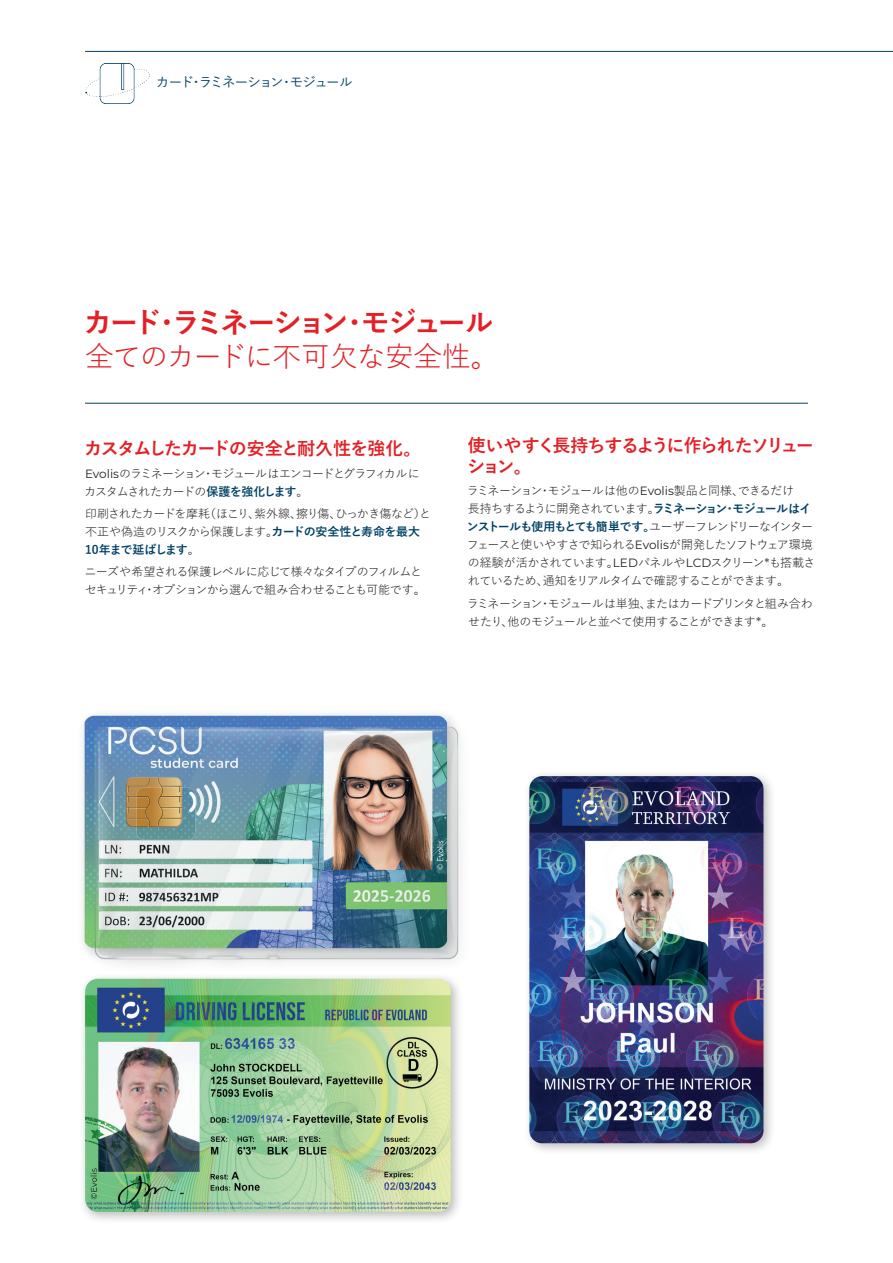
<style>
.page{position:relative;width:893px;height:1263px;background:#fff}
.page>*{position:absolute;margin:0;border:0;box-sizing:border-box;transform-origin:0 0}
.t1{font:700 28.5px "Yu Gothic";letter-spacing:-.125em;color:#e41f25}
.t2{font:28.5px "Yu Gothic";letter-spacing:-.03em;color:#e41f25}
.t3{font:700 18px/21px "Yu Gothic";letter-spacing:-.085em;color:#e41f25}
.t4{font:500 13.5px "Yu Gothic";letter-spacing:-.115em;color:#024266}
.t5{font:12px/18px "Yu Gothic";letter-spacing:-.07em;color:#231f20}
.t6{font:12px/18px "Yu Gothic";letter-spacing:-.095em;color:#231f20}
.s1{font-family:"Montserrat"}
.s2{font-weight:700;color:#024266}
</style>
<div class="page">
<hr style="left:85px;top:51px;width:808px;height:1px;background:#024266">
<img style="left:85px;top:64px;width:64px;height:39px">
<hr style="left:85px;top:403px;width:723px;height:1px;background:#024266">
<div style="left:523px;top:770px;width:253px;height:386px;background:#231f20;opacity:.3"></div>
<img style="left:529px;top:776px;width:234px;height:367px">
<img style="left:82px;top:714px;width:378px;height:251px">
<div style="left:79px;top:972px;width:384px;height:252px;background:#231f20;opacity:.3"></div>
<img style="left:85px;top:979px;width:366px;height:233px">
<p class="t4" style="left:156px;top:69px;width:198px">カード・ラミネーション・モジュール</p>
<h1 class="t1" style="left:84px;top:306px;width:411px">カード・ラミネーション・モジュール</h1>
<h1 class="t2" style="left:85px;top:330px;width:416px">全てのカードに不可欠な安全性。</h1>
<h2 class="t3" style="left:84px;top:439px;width:339px">カスタムしたカードの安全と耐久性を強化。</h2>
<p class="t6" style="left:84px;top:463px;width:337px"><span class="s1">Evolis</span>のラミネーション・モジュールはエンコードとグラフィカルにカスタムされたカードの<span class="s2">保護を強化します</span>。</p>
<p class="t5" style="left:85px;top:503px;width:348px">印刷されたカードを摩耗（ほこり、紫外線、擦り傷、ひっかき傷など）と不正や偽造のリスクから保護します。<span class="s2">カードの安全性と寿命を最大<br>10年まで延ばします</span>。</p>
<p class="t5" style="left:85px;top:561px;width:343px">ニーズや希望される保護レベルに応じて様々なタイプのフィルムとセキュリティ・オプションから選んで組み合わせることも可能です。</p>
<h2 class="t3" style="left:467px;top:435px;width:348px">使いやすく長持ちするように作られたソリューション。</h2>
<p class="t5" style="left:467px;top:480px;width:350px">ラミネーション・モジュールは他の<span class="s1">Evolis</span>製品と同様、できるだけ<br>長持ちするように開発されています。<span class="s2">ラミネーション・モジュールはインストールも使用もとても簡単です。</span>ユーザーフレンドリーなインターフェースと使いやすさで知られる<span class="s1">Evolis</span>が開発したソフトウェア環境の経験が活かされています。<span class="s1">LED</span>パネルや<span class="s1">LCD</span>スクリーン*も搭載されているため、通知をリアルタイムで確認することができます。</p>
<p class="t5" style="left:467px;top:593px;width:348px">ラミネーション・モジュールは単独、またはカードプリンタと組み合わせたり、他のモジュールと並べて使用することができます*。</p>
</div>
